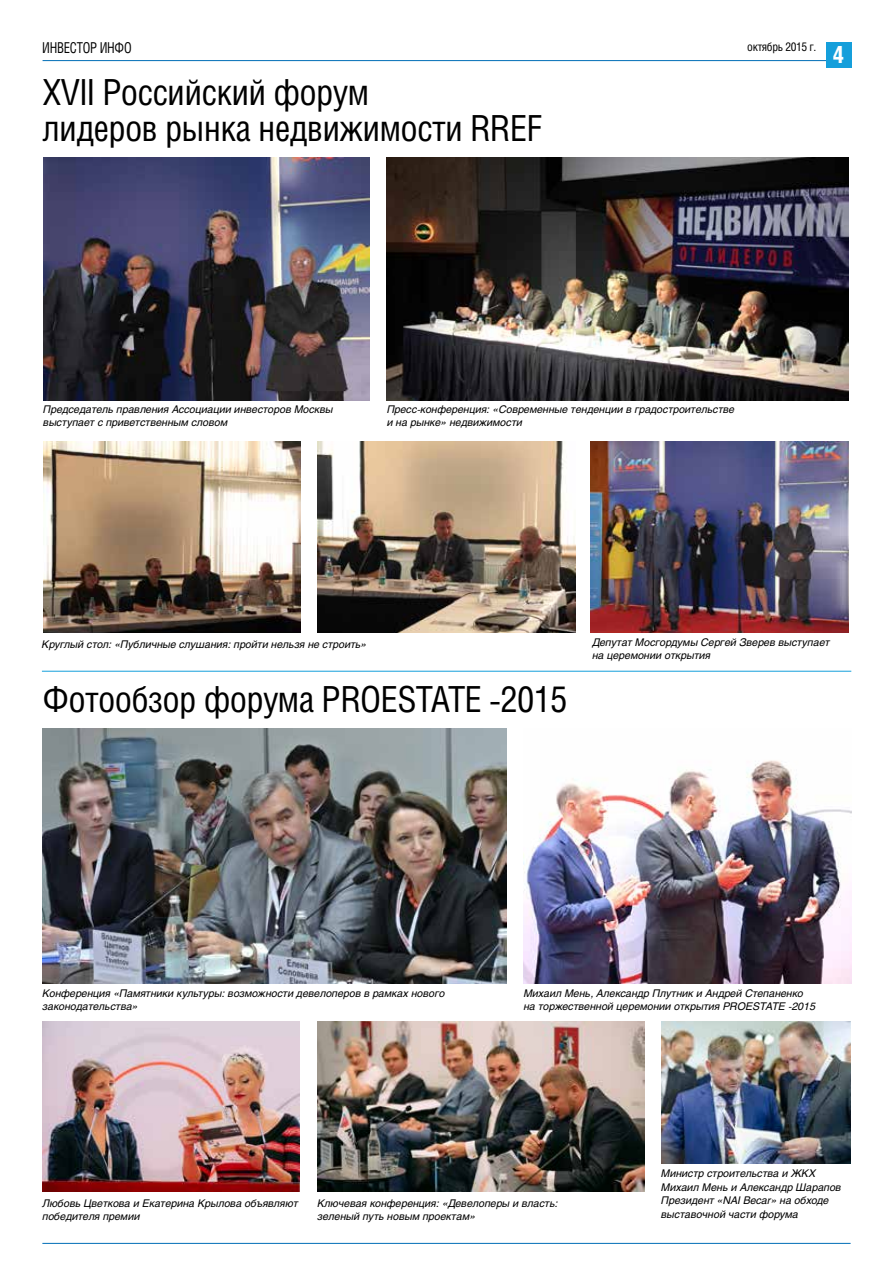
<style>
.page{position:relative;width:893px;height:1263px;background:#fff}
.page>*{position:absolute;margin:0;border:0;box-sizing:border-box;transform-origin:0 0}
.t1{font:36px/36px "Helios Cond";letter-spacing:-.02em;color:#000}
.t2{font:700 24px "Helios Cond";color:#fff}
.t3{font:15px "Helios Cond";letter-spacing:-.02em;color:#000;scale:.87 1}
.t4{font:12px "Helios Cond";letter-spacing:-.03em;color:#000}
.t5{font:italic 10.5px/13.5px "Helios";color:#000}
</style>
<div class="page">
<hr style="left:43px;top:60px;width:808px;height:1px;background:#006eb7">
<div style="left:826px;top:43px;width:25px;height:25px;background:#159fdb"></div>
<hr style="left:42px;top:1243px;width:809px;height:1px;background:#006eb7">
<img style="left:386px;top:158px;width:463px;height:242px">
<img style="left:43px;top:158px;width:326px;height:242px">
<img style="left:43px;top:441px;width:257px;height:191px">
<img style="left:43px;top:729px;width:464px;height:255px">
<img style="left:524px;top:760px;width:327px;height:224px">
<img style="left:42px;top:1022px;width:257px;height:170px">
<img style="left:317px;top:1022px;width:327px;height:170px">
<img style="left:661px;top:1022px;width:189px;height:141px">
<hr style="left:42px;top:671px;width:809px;height:1px;background:#159fdb">
<img style="left:318px;top:441px;width:258px;height:191px">
<img style="left:591px;top:441px;width:258px;height:191px">
<h3 class="t3" style="left:42px;top:39px;width:104px">ИНВЕСТОР ИНФО</h3>
<p class="t4" style="left:747px;top:40px;width:71px">октябрь 2015 г.</p>
<h2 class="t2" style="left:832px;top:38px;width:13px">4</h2>
<h1 class="t1" style="left:43px;top:74px;width:501px">XVII Российский форум<br>лидеров рынка недвижимости RREF</h1>
<p class="t5" style="left:43px;top:402px;width:291px">Председатель правления Ассоциации инвесторов Москвы выступает с приветственным словом</p>
<p class="t5" style="left:387px;top:402px;width:349px">Пресс-конференция: «Современные тенденции в градостроительстве и на рынке» недвижимости</p>
<p class="t5" style="left:42px;top:637px;width:326px">Круглый стол: «Публичные слушания: пройти нельзя не строить»</p>
<p class="t5" style="left:592px;top:635px;width:239px">Депутат Мосгордумы Сергей Зверев выступает на церемонии открытия</p>
<h1 class="t1" style="left:43px;top:681px;width:526px">Фотообзор форума PROESTATE -2015</h1>
<p class="t5" style="left:43px;top:986px;width:404px">Конференция «Памятники культуры: возможности девелоперов в рамках нового законодательства»</p>
<p class="t5" style="left:524px;top:986px;width:293px">Михаил Мень, Александр Плутник и Андрей Степаненко на торжественной церемонии открытия PROESTATE -2015</p>
<p class="t5" style="left:43px;top:1196px;width:257px">Любовь Цветкова и Екатерина Крылова объявляют победителя премии</p>
<p class="t5" style="left:317px;top:1196px;width:242px">Ключевая конференция: «Девелоперы и власть: зеленый путь новым проектам»</p>
<p class="t5" style="left:661px;top:1166px;width:182px">Министр строительства и ЖКХ<br>Михаил Мень и Александр Шарапов<br>Президент «NAI Becar» на обходе выставочной части форума</p>
</div>
